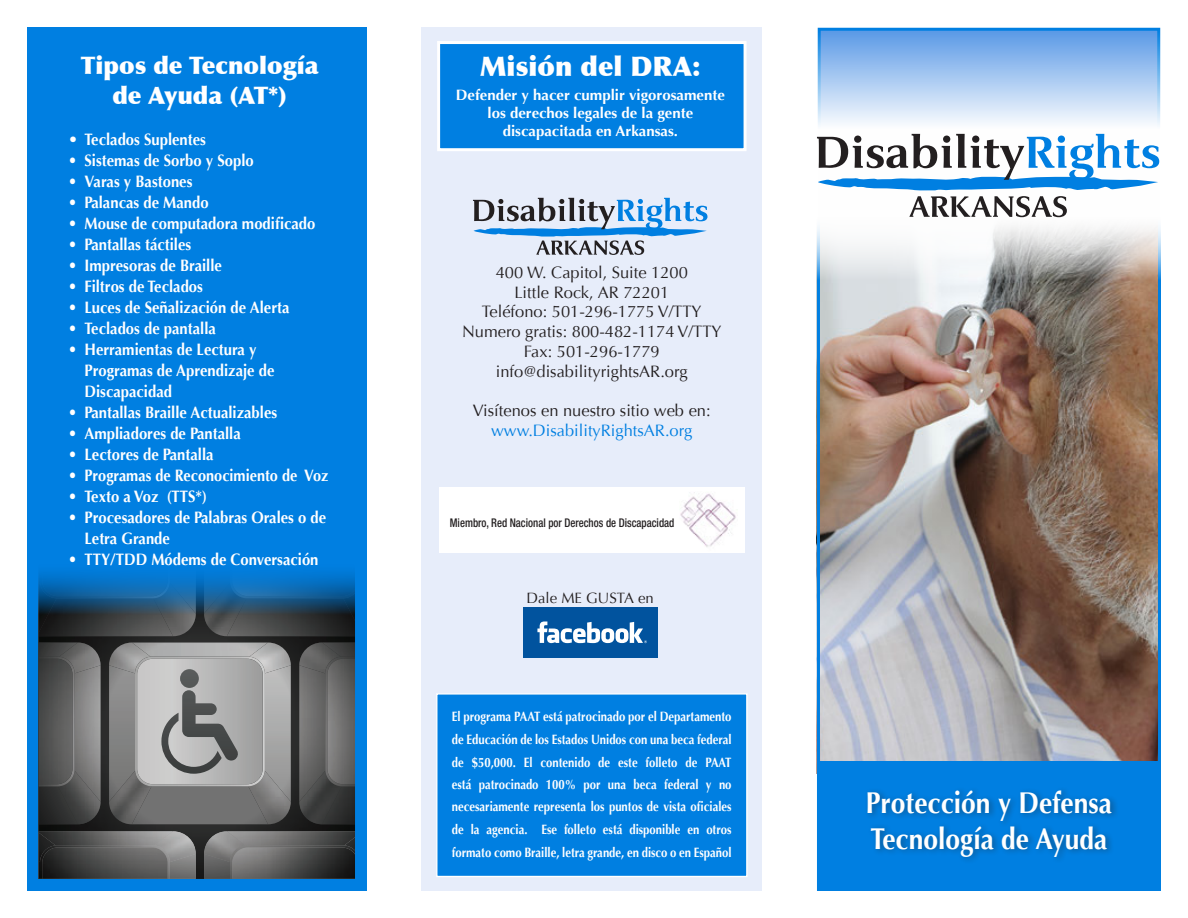
<style>
.page{position:relative;width:1188px;height:918px;background:#fff}
.page>*{position:absolute;margin:0;border:0;box-sizing:border-box;transform-origin:0 0}
.t1{font:700 30px/36px "Optima";color:#fff;scale:.88 1}
.t2{font:900 27px "Optima";color:#fff}
.t3{font:900 24px/30px "Optima";color:#fff;text-align:center}
.t4{font:700 16.5px/21px "Optima";color:#fff;scale:.9 1}
.t5{font:16.5px/19.8px "Optima";color:#231f20;text-align:center}
.t6{font:16.5px "Optima";color:#007fe1}
.t7{font:700 16.5px "Optima";color:#fff}
.t8{font:700 15px/18px "Optima";color:#fff;text-align:center}
.t9{font:14.85px "Optima";color:#231f20}
.t10{font:700 13.5px/22.5px "Optima";color:#fff;text-align:justify;scale:.84 1}
.t11{font:500 condensed 12px "Helvetica Neue LT Std";color:#231f20;scale:.9 1}
</style>
<div class="page">
<div style="left:27px;top:27px;width:340px;height:864px;background:#007fe1"></div>
<svg style="left:818px;top:28px;width:342px;height:135px;background:#a9cbf2"></svg>
<svg style="left:817px;top:134px;width:342px;height:79px"></svg>
<img style="left:821px;top:217px;width:336px;height:544px">
<div style="left:817px;top:213px;width:344px;height:678px;border:3px solid #007fe1"></div>
<img style="left:39px;top:572px;width:316px;height:307px">
<img style="left:39px;top:845px;width:1px;height:17px">
<img style="left:170px;top:831px;width:26px;height:23px">
<img style="left:39px;top:831px;width:134px;height:14px">
<img style="left:170px;top:854px;width:26px;height:25px">
<img style="left:40px;top:845px;width:130px;height:34px">
<img style="left:42px;top:847px;width:126px;height:32px">
<img style="left:204px;top:862px;width:26px;height:17px">
<img style="left:204px;top:831px;width:26px;height:31px">
<img style="left:227px;top:831px;width:128px;height:14px">
<img style="left:230px;top:845px;width:125px;height:34px">
<img style="left:232px;top:847px;width:123px;height:32px">
<img style="left:39px;top:583px;width:1px;height:15px">
<img style="left:173px;top:614px;width:23px;height:22px">
<img style="left:39px;top:598px;width:134px;height:38px">
<img style="left:170px;top:572px;width:26px;height:42px">
<img style="left:40px;top:572px;width:130px;height:26px">
<img style="left:42px;top:572px;width:126px;height:24px">
<img style="left:204px;top:572px;width:26px;height:11px">
<img style="left:204px;top:583px;width:26px;height:53px">
<img style="left:227px;top:598px;width:128px;height:38px">
<img style="left:230px;top:572px;width:125px;height:26px">
<img style="left:232px;top:572px;width:123px;height:24px">
<img style="left:299px;top:673px;width:26px;height:98px">
<img style="left:299px;top:643px;width:26px;height:30px">
<img style="left:299px;top:771px;width:26px;height:53px">
<img style="left:322px;top:643px;width:33px;height:14px">
<img style="left:322px;top:786px;width:33px;height:38px">
<img style="left:325px;top:657px;width:30px;height:129px">
<img style="left:327px;top:659px;width:28px;height:125px">
<img style="left:75px;top:643px;width:26px;height:22px">
<img style="left:78px;top:802px;width:23px;height:22px">
<img style="left:39px;top:643px;width:39px;height:14px">
<img style="left:39px;top:786px;width:39px;height:38px">
<img style="left:75px;top:665px;width:26px;height:137px">
<img style="left:39px;top:657px;width:36px;height:129px">
<img style="left:39px;top:659px;width:33px;height:125px">
<img style="left:109px;top:673px;width:26px;height:129px">
<img style="left:109px;top:643px;width:26px;height:30px">
<img style="left:109px;top:802px;width:21px;height:22px">
<img style="left:265px;top:643px;width:26px;height:22px">
<img style="left:268px;top:802px;width:23px;height:22px">
<img style="left:132px;top:643px;width:136px;height:14px">
<img style="left:132px;top:786px;width:136px;height:38px">
<img style="left:265px;top:665px;width:26px;height:137px">
<img style="left:135px;top:657px;width:130px;height:129px">
<img style="left:137px;top:659px;width:126px;height:125px">
<svg style="left:161px;top:669px;width:78px;height:105px;background:#989999"></svg>
<div style="left:422px;top:27px;width:340px;height:864px;background:#e7edfa"></div>
<div style="left:436px;top:693px;width:312px;height:184px;background:#007fe1;border:1px solid #fff"></div>
<div style="left:437px;top:41px;width:310px;height:110px;background:#007fe1;border:3px solid #fff"></div>
<div style="left:523px;top:607px;width:135px;height:51px;background:#01539e"></div>
<svg style="left:537px;top:622px;width:110px;height:21px"></svg>
<div style="left:439px;top:487px;width:306px;height:65px;background:#fff"></div>
<img style="left:680px;top:492px;width:56px;height:55px">
<svg style="left:473px;top:198px;width:234px;height:57px"></svg>
<div style="left:818px;top:761px;width:343px;height:127px;background:#007fe1"></div>
<div style="left:864px;top:787px;width:256px;height:78px;background:#231f20;opacity:.4"></div>
<h3 class="t3" style="left:81px;top:51px;width:239px">Tipos de Tecnología de Ayuda (AT*)</h3>
<p class="t7" style="left:68px;top:130px;width:139px">• Teclados Suplentes</p>
<p class="t4" style="left:68px;top:150px;width:208px">• Sistemas de Sorbo y Soplo</p>
<p class="t4" style="left:68px;top:171px;width:140px">• Varas y Bastones</p>
<p class="t4" style="left:68px;top:192px;width:158px">• Palancas de Mando</p>
<p class="t4" style="left:68px;top:213px;width:276px">• Mouse de computadora modificado</p>
<p class="t4" style="left:68px;top:234px;width:138px">• Pantallas táctiles</p>
<p class="t4" style="left:68px;top:255px;width:173px">• Impresoras de Braille</p>
<p class="t4" style="left:68px;top:276px;width:151px">• Filtros de Teclados</p>
<p class="t4" style="left:68px;top:297px;width:248px">• Luces de Señalización de Alerta</p>
<p class="t4" style="left:68px;top:318px;width:166px">• Teclados de pantalla</p>
<p class="t4" style="left:85px;top:339px;width:213px;text-indent:-16px">• Herramientas de Lectura y<br>Programas de Aprendizaje de<br>Discapacidad</p>
<p class="t4" style="left:68px;top:402px;width:234px">• Pantallas Braille Actualizables</p>
<p class="t4" style="left:68px;top:423px;width:193px">• Ampliadores de Pantalla</p>
<p class="t4" style="left:68px;top:444px;width:163px">• Lectores de Pantalla</p>
<p class="t4" style="left:68px;top:465px;width:291px">• Programas de Reconocimiento de Voz</p>
<p class="t4" style="left:68px;top:486px;width:156px">• Texto a Voz (TTS*)</p>
<p class="t4" style="left:85px;top:507px;width:270px;text-indent:-16px">• Procesadores de Palabras Orales o de<br>Letra Grande</p>
<p class="t4" style="left:68px;top:549px;width:280px">• TTY/TDD Módems de Conversación</p>
<h2 class="t2" style="left:480px;top:50px;width:222px">Misión del DRA:</h2>
<p class="t8" style="left:456px;top:86px;width:270px">Defender y hacer cumplir vigorosamente los derechos legales de la gente discapacitada en Arkansas.</p>
<p class="t5" style="left:462px;top:262px;width:261px">400 W. Capitol, Suite 1200<br>Little Rock, AR 72201<br>Teléfono: 501-296-1775 V/TTY<br>Numero gratis: 800-482-1174 V/TTY<br>Fax: 501-296-1779 info@disabilityrightsAR.org</p>
<p class="t5" style="left:473px;top:401px;width:239px">Visítenos en nuestro sitio web en:</p>
<p class="t6" style="left:491px;top:421px;width:203px">www.DisabilityRightsAR.org</p>
<p class="t11" style="left:450px;top:515px;width:251px">Miembro, Red Nacional por Derechos de Discapacidad</p>
<p class="t9" style="left:527px;top:590px;width:129px">Dale ME GUSTA en</p>
<p class="t10" style="left:452px;top:706px;width:335px">El programa PAAT está patrocinado por el Departamento de Educación de los Estados Unidos con una beca federal de $50,000. El contenido de este folleto de PAAT está patrocinado 100% por una beca federal y no necesariamente representa los puntos de vista oficiales de la agencia. Ese folleto está disponible en otros formato como Braille, letra grande, en disco o en Español</p>
<h1 class="t1" style="left:866px;top:785px;width:281px">Protección y Defensa<br>Tecnología de Ayuda</h1>
</div>
